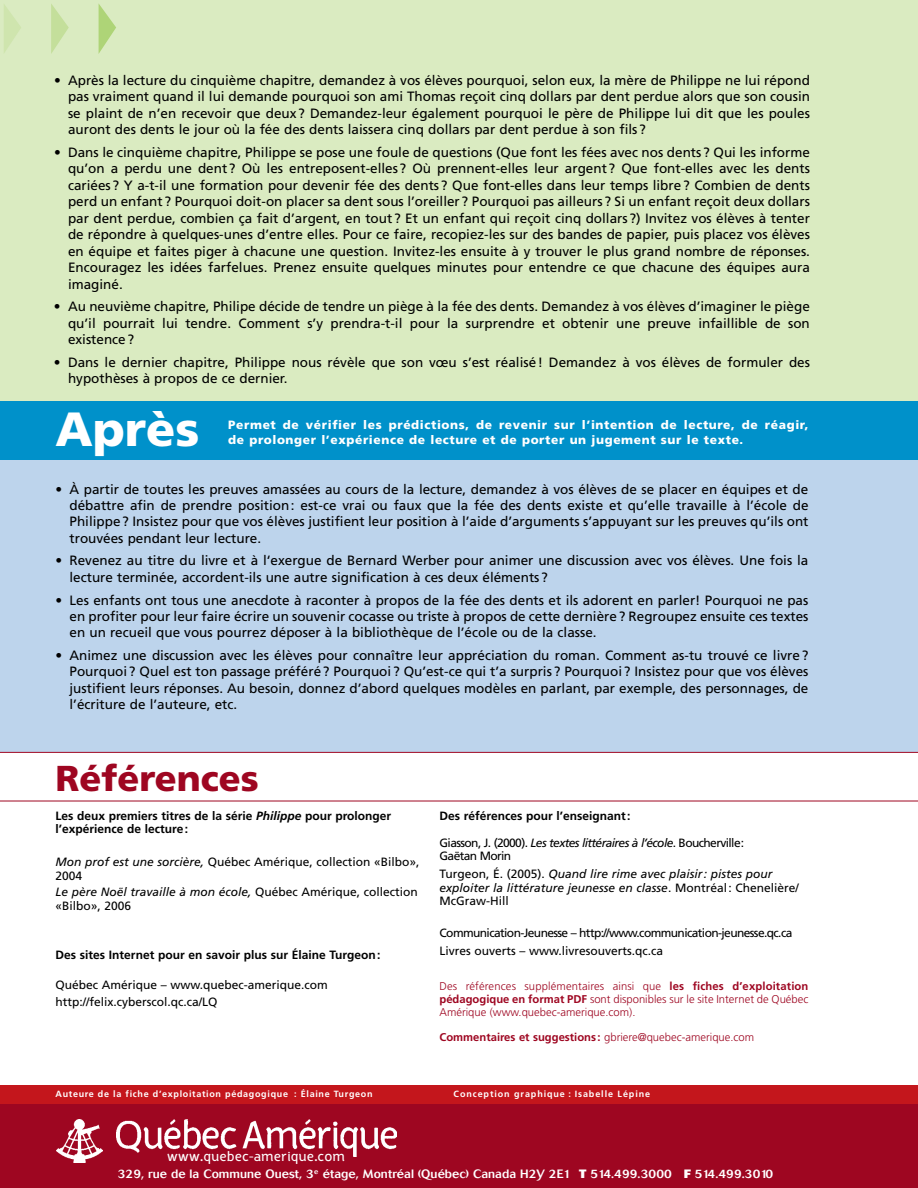
<style>
.page{position:relative;width:918px;height:1188px;background:#fff}
.page>*{position:absolute;margin:0;border:0;box-sizing:border-box;transform-origin:0 0}
.t1{font:900 48px "Frutiger";color:#fff}
.t2{font:900 36px "Frutiger";color:#9e0621}
.t3{font:700 14.55px "Halvorsen";color:#fff}
.t4{font:13.5px/16.5px "Frutiger";color:#000;text-align:justify}
.t5{font:12px/13.5px "Frutiger";color:#000}
.t6{font:12px/13.5px "Frutiger";letter-spacing:-.05em;color:#000}
.t7{font:700 12px/13.5px "Frutiger";color:#000}
.t8{font:900 12px "Frutiger";letter-spacing:.05em;color:#fff}
.t9{font:italic 12px/13.5px "Frutiger";color:#000}
.t10{font:500 12px "Cosmos";letter-spacing:.005em;color:#fff}
.t11{font:300 11.25px/12.8px "Frutiger";color:#9e0621;text-align:justify}
.t12{font:700 9px "Frutiger";letter-spacing:.075em;color:#fff}
.t13{font:700 9px "Frutiger";letter-spacing:.1em;color:#fff}
.s1{font-style:italic}
.s2{font-style:normal}
.s3{font-weight:700}
.s4{font-weight:800}
</style>
<div class="page">
<div style="left:0;top:419px;width:918px;height:349px;background:#bdd4ec"></div>
<div style="left:0;top:1087px;width:918px;height:101px;background:#9e0621"></div>
<img style="left:57px;top:1119px;width:46px;height:44px">
<div style="left:0;top:1086px;width:918px;height:18px;background:#c4161c"></div>
<img style="left:116px;top:1120px;width:281px;height:36px">
<div style="left:0;top:0;width:918px;height:424px;background:#daebc1"></div>
<div style="left:0;top:401px;width:918px;height:59px;background:#0091ca"></div>
<svg style="left:4px;top:4px;width:17px;height:49px"></svg>
<svg style="left:51px;top:4px;width:18px;height:50px"></svg>
<svg style="left:99px;top:4px;width:17px;height:49px"></svg>
<svg style="left:0;top:752px;width:918px;height:49px"></svg>
<p class="t4" style="left:68px;top:72px;width:744px;text-indent:-14px">• Après la lecture du cinquième chapitre, demandez à vos élèves pourquoi, selon eux, la mère de Philippe ne lui répond pas vraiment quand il lui demande pourquoi son ami Thomas reçoit cinq dollars par dent perdue alors que son cousin se plaint de n’en recevoir que deux ? Demandez-leur également pourquoi le père de Philippe lui dit que les poules auront des dents le jour où la fée des dents laissera cinq dollars par dent perdue à son fils?</p>
<p class="t4" style="left:68px;top:144px;width:744px;text-indent:-14px">• Dans le cinquième chapitre, Philippe se pose une foule de questions (Que font les fées avec nos dents ? Qui les informe qu’on a perdu une dent? Où les entreposent-elles ? Où prennent-elles leur argent ? Que font-elles avec les dents cariées ? Y a-t-il une formation pour devenir fée des dents ? Que font-elles dans leur temps libre? Combien de dents perd un enfant ? Pourquoi doit-on placer sa dent sous l’oreiller ? Pourquoi pas ailleurs ? Si un enfant reçoit deux dollars par dent perdue, combien ça fait d’argent, en tout ? Et un enfant qui reçoit cinq dollars ?) Invitez vos élèves à tenter de répondre à quelques-unes d’entre elles. Pour ce faire, recopiez-les sur des bandes de papier, puis placez vos élèves en équipe et faites piger à chacune une question. Invitez-les ensuite à y trouver le plus grand nombre de réponses.<br>Encouragez les idées farfelues. Prenez ensuite quelques minutes pour entendre ce que chacune des équipes aura imaginé.</p>
<p class="t4" style="left:68px;top:298px;width:743px;text-indent:-14px">• Au neuvième chapitre, Philipe décide de tendre un piège à la fée des dents. Demandez à vos élèves d’imaginer le piège qu’il pourrait lui tendre. Comment s’y prendra-t-il pour la surprendre et obtenir une preuve infaillible de son existence?</p>
<p class="t4" style="left:68px;top:354px;width:744px;text-indent:-14px">• Dans le dernier chapitre, Philippe nous révèle que son vœu s’est réalisé! Demandez à vos élèves de formuler des hypothèses à propos de ce dernier.</p>
<h1 class="t1" style="left:56px;top:400px;width:146px">Après</h1>
<p class="t8" style="left:228px;top:418px;width:582px">Permet de vérifier les prédictions, de revenir sur l’intention de lecture, de réagir,</p>
<p class="t8" style="left:228px;top:432px;width:516px">de prolonger l’expérience de lecture et de porter un jugement sur le texte.</p>
<p class="t4" style="left:70px;top:480px;width:741px;text-indent:-14px">• À partir de toutes les preuves amassées au cours de la lecture, demandez à vos élèves de se placer en équipes et de débattre afin de prendre position: est-ce vrai ou faux que la fée des dents existe et qu’elle travaille à l’école de Philippe? Insistez pour que vos élèves justifient leur position à l’aide d’arguments s’appuyant sur les preuves qu’ils ont trouvées pendant leur lecture.</p>
<p class="t4" style="left:70px;top:552px;width:740px;text-indent:-14px">• Revenez au titre du livre et à l‘exergue de Bernard Werber pour animer une discussion avec vos élèves. Une fois la lecture terminée, accordent-ils une autre signification à ces deux éléments?</p>
<p class="t4" style="left:70px;top:591px;width:740px;text-indent:-14px">• Les enfants ont tous une anecdote à raconter à propos de la fée des dents et ils adorent en parler! Pourquoi ne pas en profiter pour leur faire écrire un souvenir cocasse ou triste à propos de cette dernière? Regroupez ensuite ces textes en un recueil que vous pourrez déposer à la bibliothèque de l’école ou de la classe.</p>
<p class="t4" style="left:70px;top:647px;width:740px;text-indent:-14px">• Animez une discussion avec les élèves pour connaître leur appréciation du roman. Comment as-tu trouvé ce livre?<br>Pourquoi ? Quel est ton passage préféré? Pourquoi ? Qu’est-ce qui t’a surpris ? Pourquoi ? Insistez pour que vos élèves justifient leurs réponses. Au besoin, donnez d’abord quelques modèles en parlant, par exemple, des personnages, de l’écriture de l’auteure, etc.</p>
<h2 class="t2" style="left:56px;top:757px;width:205px">Références</h2>
<p class="t7" style="left:56px;top:809px;width:337px">Les deux premiers titres de la série <span class="s1">Philippe</span> pour prolonger l’expérience de lecture:</p>
<p class="t5" style="left:56px;top:855px;width:366px"><span class="s1">Mon prof est une sorcière,</span> Québec Amérique, collection «Bilbo»,<br>2004</p>
<p class="t5" style="left:56px;top:885px;width:364px"><span class="s1">Le père Noël travaille à mon école,</span> Québec Amérique, collection «Bilbo», 2006</p>
<p class="t7" style="left:56px;top:948px;width:327px">Des sites I nternet pour en savoir plus sur Élaine Turgeon:</p>
<p class="t5" style="left:56px;top:977px;width:274px;line-height:16.5px">Québec Amérique – www.quebec-amerique.com http://felix.cyberscol.qc.ca/LQ</p>
<p class="t7" style="left:440px;top:809px;width:192px">Des références pour l’enseignant:</p>
<p class="t6" style="left:440px;top:836px;width:306px">Giasson, J. (2000). <span class="s1">Les textes littéraires à l’école</span>. Boucherville:<br>Gaëtan Morin</p>
<p class="t9" style="left:440px;top:867px;width:361px"><span class="s2">Turgeon, É. (2005).</span> Quand lire rime avec plaisir: pistes pour exploiter la littérature jeunesse en classe<span class="s2">. Montréal: Chenelière/<br>McGraw-Hill</span></p>
<p class="t6" style="left:440px;top:924px;width:354px;line-height:18px">Communication-Jeunesse – http://www.communication-jeunesse.qc.ca<br>Livres ouverts – www.livresouverts.qc.ca</p>
<p class="t11" style="left:440px;top:980px;width:371px">Des références supplémentaires ainsi que <span class="s3">les fiches d’exploitation pédagogique en format PDF</span> sont disponibles sur le site Internet de Québec Amérique (www.quebec-amerique.com).</p>
<p class="t11" style="left:440px;top:1031px;width:316px"><span class="s3">Commentaires et suggestions :</span> gbriere@quebec-amerique.com</p>
<p class="t12" style="left:56px;top:1088px;width:319px">Auteure de la fiche d’exploitation pédagogique : Élaine Turgeon</p>
<p class="t13" style="left:454px;top:1088px;width:198px">Conception graphique : Isabelle Lépine</p>
<p class="t3" style="left:167px;top:1149px;width:180px">www.quebec-amerique.com</p>
<p class="t10" style="left:118px;top:1167px;width:657px">329, rue de la Commune Ouest, 3<sup>e</sup> étage, Montréal (Québec) Canada H2Y 2E1 <span class="s4">T</span> 514.499.3000 <span class="s4">F</span> 514.499.3010</p>
</div>
